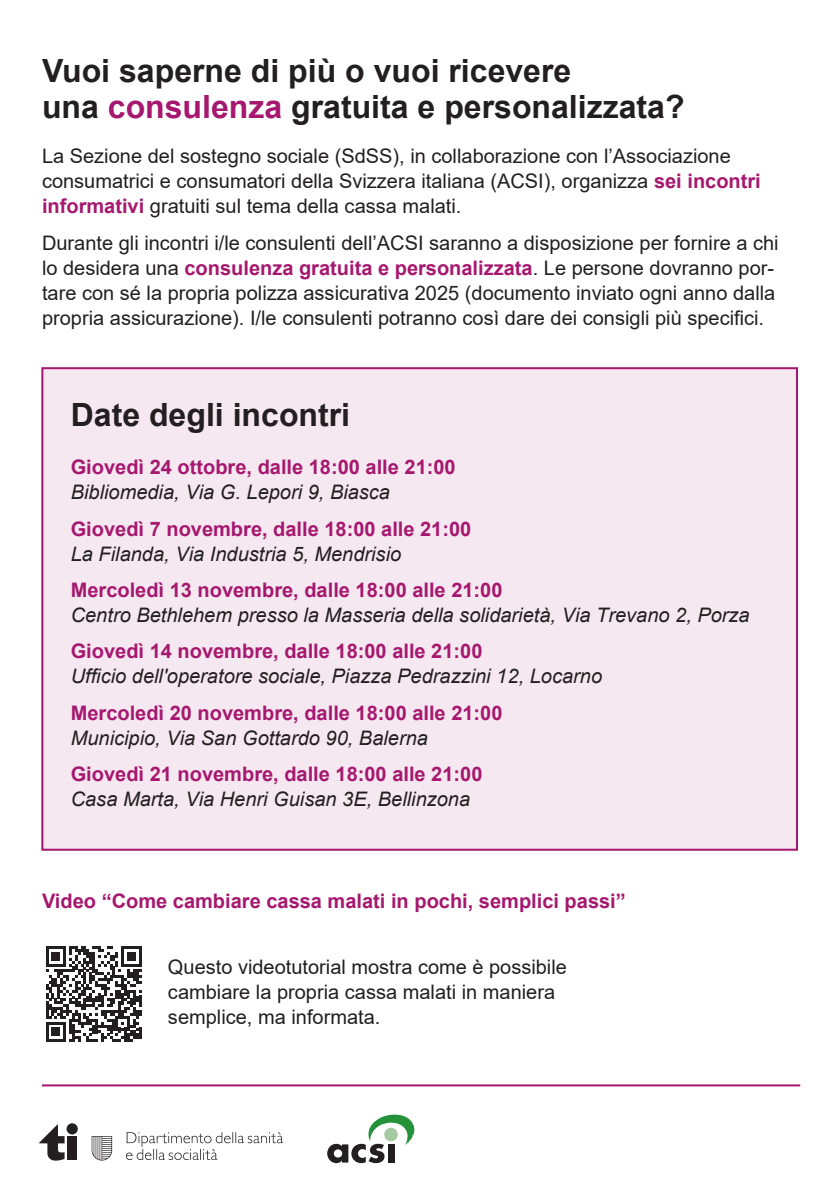
<style>
.page{position:relative;width:840px;height:1191px;background:#fff}
.page>*{position:absolute;margin:0;border:0;box-sizing:border-box;transform-origin:0 0}
.t1{font:700 32px/36px "Arial";color:#231f20}
.t2{font:20px/25px "Arial";color:#231f20}
.t3{font:700 20px/25px "Arial";color:#a6186f}
.t4{font:italic 20px/25px "Arial";color:#231f20}
.s1{color:#a6186f}
.s2{font-weight:700;color:#a6186f}
.s3{font-weight:400;font-style:italic;color:#231f20}
.s4{font-weight:700;font-style:normal;color:#a6186f}
</style>
<div class="page">
<hr style="left:42px;top:1084px;width:757px;height:2px;background:#a6186f">
<div style="left:67px;top:1136px;width:10px;height:23px;background:#231f20"></div>
<div style="left:66px;top:1123px;width:12px;height:11px;background:#231f20;border-radius:50%"></div>
<svg style="left:39px;top:1124px;width:26px;height:36px"></svg>
<svg style="left:92px;top:1136px;width:20px;height:24px"></svg>
<svg style="left:126px;top:1132px;width:157px;height:28px"></svg>
<svg style="left:327px;top:1114px;width:87px;height:49px"></svg>
<div style="left:41px;top:367px;width:756px;height:483px;background:#f6e8f0"></div>
<svg style="left:46px;top:946px;width:95px;height:96px"></svg>
<p class="t1" style="left:42px;top:53px;width:643px">Vuoi saperne di più o vuoi ricevere<br>una <span class="s1">consulenza</span> gratuita e personalizzata?</p>
<p class="t2" style="left:42px;top:144px;width:720px">La Sezione del sostegno sociale (SdSS), in collaborazione con l’Associazione consumatrici e consumatori della Svizzera italiana (ACSI), organizza <span class="s2">sei incontri informativi</span> gratuiti sul tema della cassa malati.</p>
<p class="t2" style="left:42px;top:230px;width:737px">Durante gli incontri i/le consulenti dell’ACSI saranno a disposizione per fornire a chi lo desidera una <span class="s2">consulenza gratuita e personalizzata</span>. Le persone dovranno por&shy;tare con sé la propria polizza assicurativa 2025 (documento inviato ogni anno dalla propria assicurazione). I/le consulenti potranno così dare dei consigli più specifici.</p>
<p class="t1" style="left:71px;top:397px;width:281px">Date degli incontri</p>
<p class="t3" style="left:71px;top:455px;width:386px">Giovedì 24 ottobre, dalle 18:00 alle 21:00<br><span class="s3">Bibliomedia, Via G. Lepori 9, Biasca</span></p>
<p class="t3" style="left:71px;top:516px;width:402px">Giovedì 7 novembre, dalle 18:00 alle 21:00<br><span class="s3">La Filanda, Via Industria 5, Mendrisio</span></p>
<p class="t4" style="left:71px;top:577px;width:680px"><span class="s4">Mercoledì 13 novembre, dalle 18:00 alle 21:00<br></span>Centro Bethlehem presso la Masseria della solidarietà, Via Trevano 2, Porza</p>
<p class="t4" style="left:71px;top:639px;width:532px"><span class="s4">Giovedì 14 novembre, dalle 18:00 alle 21:00<br></span>Ufficio dell'operatore sociale, Piazza Pedrazzini 12, Locarno</p>
<p class="t3" style="left:71px;top:700px;width:433px">Mercoledì 20 novembre, dalle 18:00 alle 21:00<br><span class="s3">Municipio, Via San Gottardo 90, Balerna</span></p>
<p class="t3" style="left:71px;top:761px;width:413px">Giovedì 21 novembre, dalle 18:00 alle 21:00<br><span class="s3">Casa Marta, Via Henri Guisan 3E, Bellinzona</span></p>
<p class="t3" style="left:42px;top:888px;width:585px">Video “Come cambiare cassa malati in pochi, semplici passi”</p>
<p class="t2" style="left:168px;top:954px;width:400px">Questo videotutorial mostra come è possibile cambiare la propria cassa malati in maniera semplice, ma informata.</p>
</div>
